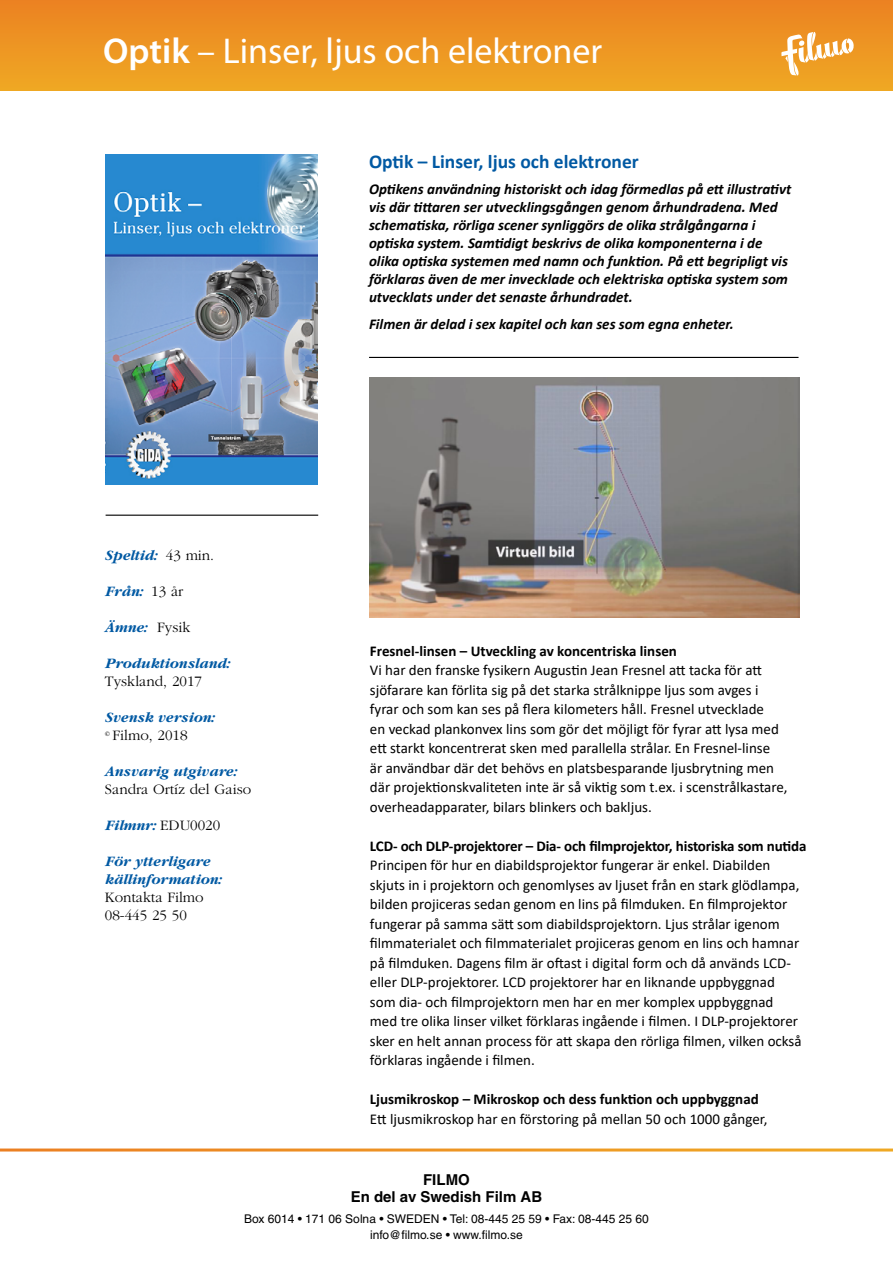
<style>
.page{position:relative;width:893px;height:1263px;background:#fff}
.page>*{position:absolute;margin:0;border:0;box-sizing:border-box;transform-origin:0 0}
.t1{font:36px "Myriad Pro";color:#fff}
.t2{font:700 19.5px "Calibri";color:#0059a3}
.t3{font:15px/19.5px "Calibri";color:#000}
.t4{font:italic 700 15px/18px "Calibri";color:#000}
.t5{font:700 15px "Calibri";color:#000}
.t6{font:italic 700 15px/18px "Garamond";color:#0059a3}
.t7{font:300 15px/18px "Garamond";color:#000}
.t8{font:700 15px/16.5px "Helvetica";color:#000;text-align:center}
.t9{font:12px/16.5px "Helvetica";color:#000;text-align:center}
.s1{font-weight:600}
.s2{font-weight:300;font-style:normal;color:#000}
</style>
<div class="page">
<svg style="left:0;top:0;width:893px;height:91px;background:#ed9422"></svg>
<svg style="left:781px;top:32px;width:73px;height:43px"></svg>
<hr style="left:369px;top:357px;width:429px;height:1px;background:#000">
<img style="left:106px;top:155px;width:212px;height:330px">
<hr style="left:106px;top:515px;width:212px;height:1px;background:#000">
<img style="left:369px;top:377px;width:430px;height:241px">
<h1 class="t1" style="left:103px;top:29px;width:501px"><span class="s1">Optik</span> – Linser, ljus och elektroner</h1>
<p class="t6" style="left:105px;top:546px;width:111px">Speltid: <span class="s2">43 min.</span></p>
<p class="t6" style="left:105px;top:582px;width:80px">Från: <span class="s2">13 år</span></p>
<p class="t6" style="left:105px;top:618px;width:87px">Ämne: <span class="s2">Fysik</span></p>
<p class="t6" style="left:105px;top:654px;width:126px">Produktionsland:</p>
<p class="t7" style="left:105px;top:672px;width:99px">Tyskland, 2017</p>
<p class="t6" style="left:105px;top:708px;width:111px">Svensk version: <sup>©</sup> <span class="s2">Filmo, 2018</span></p>
<p class="t6" style="left:105px;top:762px;width:134px">Ansvarig utgivare:</p>
<p class="t7" style="left:105px;top:780px;width:148px">Sandra Ortíz del Gaiso</p>
<p class="t6" style="left:105px;top:816px;width:117px">Filmnr: <span class="s2">EDU0020</span></p>
<p class="t6" style="left:105px;top:852px;width:118px">För ytterligare källinformation:</p>
<p class="t7" style="left:105px;top:888px;width:100px">Kontakta Filmo<br>08-445 25 50</p>
<h2 class="t2" style="left:369px;top:147px;width:271px">Optik – Linser, ljus och elektroner</h2>
<p class="t4" style="left:369px;top:180px;width:424px">Optikens användning historiskt och idag förmedlas på ett illustrativt vis där tittaren ser utvecklingsgången genom århundradena. Med schematiska, rörliga scener synliggörs de olika strålgångarna i optiska system. Samtidigt beskrivs de olika komponenterna i de olika optiska systemen med namn och funktion. På ett begripligt vis förklaras även de mer invecklade och elektriska optiska system som utvecklats under det senaste århundradet.</p>
<p class="t4" style="left:369px;top:314px;width:366px">Filmen är delad i sex kapitel och kan ses som egna enheter.</p>
<p class="t5" style="left:370px;top:640px;width:308px">Fresnel-linsen – Utveckling av koncentriska linsen</p>
<p class="t3" style="left:370px;top:660px;width:419px">Vi har den franske fysikern Augustin Jean Fresnel att tacka för att sjöfarare kan förlita sig på det starka strålknippe ljus som avges i fyrar och som kan ses på flera kilometers håll. Fresnel utvecklade<br>en veckad plankonvex lins som gör det möjligt för fyrar att lysa med ett starkt koncentrerat sken med parallella strålar. En Fresnel-linse<br>är användbar där det behövs en platsbesparande ljusbrytning men där projektionskvaliteten inte är så viktig som t.ex. i scenstrålkastare, overheadapparater, bilars blinkers och bakljus.</p>
<p class="t5" style="left:370px;top:835px;width:438px">LCD- och DLP-projektorer – Dia- och filmprojektor, historiska som nutida</p>
<p class="t3" style="left:370px;top:855px;width:433px">Principen för hur en diabildsprojektor fungerar är enkel. Diabilden skjuts in i projektorn och genomlyses av ljuset från en stark glödlampa, bilden projiceras sedan genom en lins på filmduken. En filmprojektor fungerar på samma sätt som diabildsprojektorn. Ljus strålar igenom filmmaterialet och filmmaterialet projiceras genom en lins och hamnar på filmduken. Dagens film är oftast i digital form och då används LCD&shy;eller DLP-projektorer. LCD projektorer har en liknande uppbyggnad som dia- och filmprojektorn men har en mer komplex uppbyggnad med tre olika linser vilket förklaras ingående i filmen. I DLP-projektorer sker en helt annan process för att skapa den rörliga filmen, vilken också förklaras ingående i filmen.</p>
<p class="t5" style="left:370px;top:1088px;width:390px">Ljusmikroskop – Mikroskop och dess funktion och uppbyggnad</p>
<p class="t3" style="left:370px;top:1108px;width:399px">Ett ljusmikroskop har en förstoring på mellan 50 och 1000 gånger,</p>
<p class="t8" style="left:351px;top:1171px;width:193px">FILMO<br>En del av Swedish Film AB</p>
<p class="t9" style="left:244px;top:1210px;width:406px">Box 6014 • 171 06 Solna • SWEDEN • Tel: 08-445 25 59 • Fax: 08-445 25 60 info@filmo.se • www.filmo.se</p>
</div>
